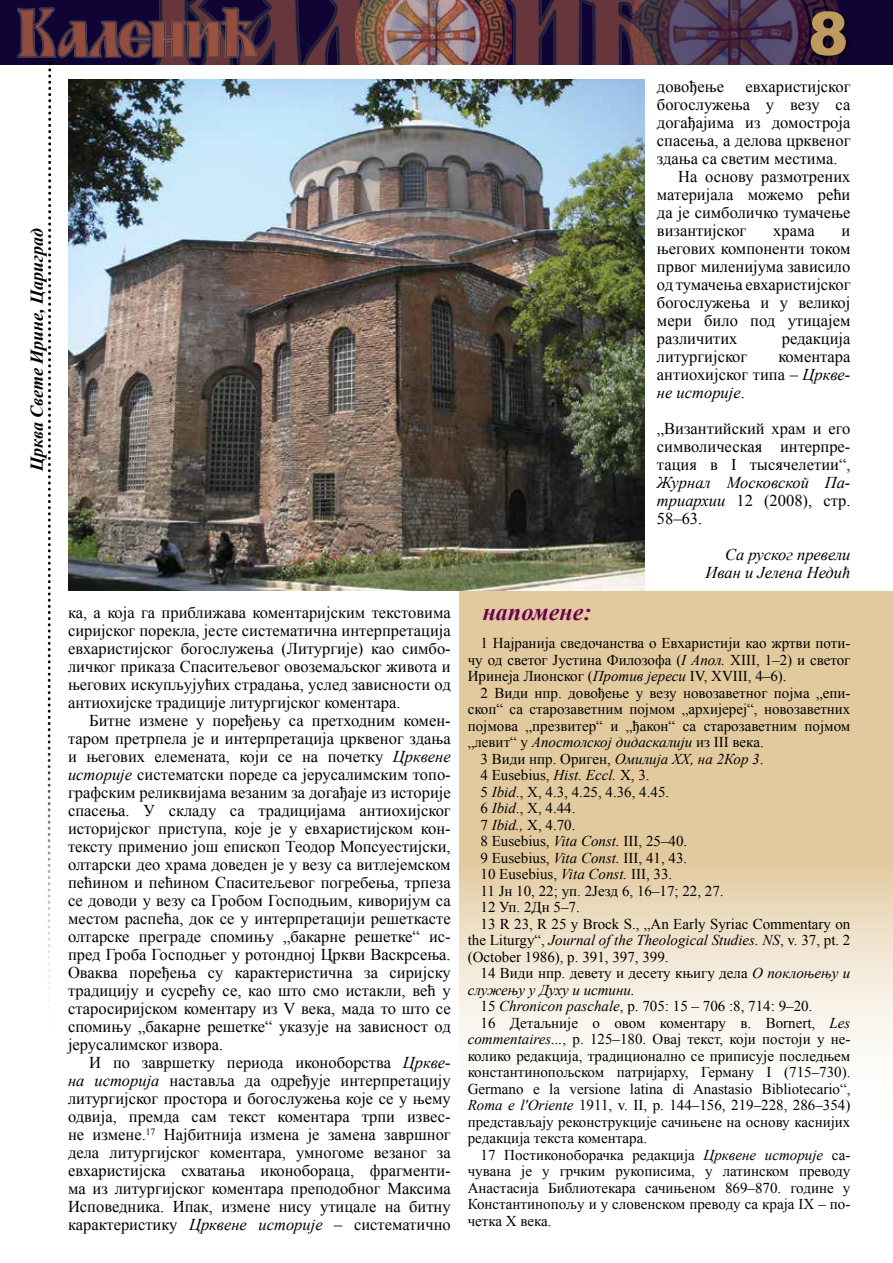
<style>
.page{position:relative;width:893px;height:1263px;background:#fff}
.page>*{position:absolute;margin:0;border:0;box-sizing:border-box;transform-origin:0 0}
.t1{font:900 60px "Arial";color:#d2ab67}
.t2{font:italic 700 24px "Times New Roman";color:#6a044d}
.t3{font:italic 700 18px "Times New Roman";letter-spacing:-.005em;color:#000}
.t4{font:16.5px/18px "Times New Roman";color:#000;text-align:justify}
.t5{font:italic 16.5px/18px "Times New Roman";color:#000;text-align:right}
.t6{font:15px "Times New Roman";color:#000}
.t7{font:italic 15px "Times New Roman";color:#000}
.s1{font-style:italic}
.s2{font-style:normal}
</style>
<div class="page">
<div style="left:0;top:0;width:893px;height:65px;background:#100435"></div>
<img style="left:659px;top:0;width:179px;height:65px">
<img style="left:152px;top:0;width:507px;height:65px">
<img style="left:355px;top:0;width:156px;height:65px">
<svg style="left:46px;top:57px;width:7px;height:939px"></svg>
<img style="left:17px;top:7px;width:240px;height:50px">
<div style="left:805px;top:6px;width:51px;height:60px;background:#000;opacity:.67"></div>
<svg style="left:459px;top:591px;width:434px;height:461px;background:#e8d4b3"></svg>
<img style="left:68px;top:80px;width:576px;height:511px">
<p class="t3" style="left:24px;top:471px;width:244px;rotate:-90deg">Црква Свете Ирине, Цариград</p>
<h1 class="t1" style="left:808px;top:-10px;width:42px">8</h1>
<p class="t4" style="left:657px;top:77px;width:69px">довођење</p>
<p class="t4" style="left:745px;top:77px;width:107px">евхаристијског</p>
<p class="t4" style="left:657px;top:95px;width:195px">богослужења у везу са</p>
<p class="t4" style="left:657px;top:113px;width:195px">догађајима из домостроја</p>
<p class="t4" style="left:657px;top:131px;width:195px">спасења, а делова црквеног</p>
<p class="t4" style="left:657px;top:149px;width:182px">здања са светим местима.</p>
<p class="t4" style="left:678px;top:167px;width:174px">На основу размотрених</p>
<p class="t4" style="left:657px;top:185px;width:195px">материјала можемо рећи</p>
<p class="t4" style="left:657px;top:203px;width:195px">да је симболичко тумачење</p>
<p class="t4" style="left:657px;top:221px;width:91px">византијског</p>
<p class="t4" style="left:773px;top:221px;width:43px">храма</p>
<p class="t4" style="left:657px;top:221px;width:195px;text-indent:185px">и његових компоненти током првог миленијума зависило од тумачења евхаристијског богослужења и у великој мери било под утицајем различитих</p>
<p class="t4" style="left:782px;top:329px;width:70px">редакција</p>
<p class="t4" style="left:657px;top:347px;width:92px">литургијског</p>
<p class="t4" style="left:657px;top:347px;width:195px;text-indent:121px">коментара антиохијског типа – <span class="s1">Цркве&shy;не историје</span>.</p>
<p class="t4" style="left:657px;top:419px;width:195px">„Византийский храм и его символическая интерпре&shy;тация в I тысячелетии“, <span class="s1">Журнал Московской Па&shy;триархии</span> 12 (2008), стр.<br>58–63.</p>
<p class="t5" style="left:706px;top:545px;width:146px">Са руског превели<br>Иван и Јелена Недић</p>
<p class="t4" style="left:68px;top:603px;width:384px">ка, а која га приближава коментаријским текстовима</p>
<p class="t2" style="left:483px;top:595px;width:110px">напомене:</p>
<p class="t4" style="left:68px;top:621px;width:384px">сиријског порекла, јесте систематична интерпретација</p>
<p class="t4" style="left:68px;top:639px;width:384px">евхаристијског богослужења (Литургије) као симбо-</p>
<p class="t4" style="left:68px;top:657px;width:384px">личког приказа Спаситељевог овоземаљског живота и</p>
<p class="t4" style="left:68px;top:675px;width:384px">његових искупљујућих страдања, услед зависности од</p>
<p class="t4" style="left:68px;top:693px;width:334px">антиохијске традиције литургијског коментара.</p>
<p class="t4" style="left:89px;top:711px;width:363px">Битне измене у поређењу са претходним комен-</p>
<p class="t4" style="left:68px;top:729px;width:384px">таром претрпела је и интерпретација црквеног здања</p>
<p class="t4" style="left:68px;top:747px;width:384px">и његових елемената, који се на почетку <span class="s1">Црквене</span></p>
<p class="t4" style="left:68px;top:765px;width:384px"><span class="s1">историје</span> систематски пореде са јерусалимским топо-</p>
<p class="t4" style="left:68px;top:783px;width:384px">графским реликвијама везаним за догађаје из историје</p>
<p class="t4" style="left:68px;top:801px;width:384px">спасења. У складу са традицијама антиохијског</p>
<p class="t4" style="left:68px;top:819px;width:384px">историјског приступа, које је у евхаристијском кон-</p>
<p class="t4" style="left:68px;top:837px;width:384px">тексту применио још епископ Теодор Мопсуестијски,</p>
<p class="t4" style="left:68px;top:855px;width:384px">олтарски део храма доведен је у везу са витлејемском</p>
<p class="t4" style="left:68px;top:873px;width:384px">пећином и пећином Спаситељевог погребења, трпеза</p>
<p class="t4" style="left:68px;top:891px;width:384px">се доводи у везу са Гробом Господњим, киворијум са</p>
<p class="t4" style="left:68px;top:909px;width:384px">местом распећа, док се у интерпретацији решеткасте</p>
<p class="t4" style="left:68px;top:927px;width:384px">олтарске преграде спомињу „бакарне решетке“ ис-</p>
<p class="t4" style="left:68px;top:945px;width:384px">пред Гроба Господњег у ротондној Цркви Васкрсења.</p>
<p class="t4" style="left:68px;top:963px;width:384px">Оваква поређења су карактеристична за сиријску</p>
<p class="t4" style="left:68px;top:982px;width:384px">традицију и сусрећу се, као што смо истакли, већ у</p>
<p class="t4" style="left:68px;top:1000px;width:384px">старосиријском коментару из V века, мада то што се</p>
<p class="t4" style="left:68px;top:1018px;width:384px">спомињу „бакарне решетке“ указује на зависност од</p>
<p class="t4" style="left:68px;top:1036px;width:157px">јерусалимског извора.</p>
<p class="t4" style="left:89px;top:1054px;width:363px">И по завршетку периода иконоборства <span class="s1">Цркве-</span></p>
<p class="t4" style="left:68px;top:1072px;width:384px"><span class="s1">на историја</span> наставља да одређује интерпретацију</p>
<p class="t4" style="left:68px;top:1090px;width:384px">литургијског простора и богослужења које се у њему</p>
<p class="t4" style="left:68px;top:1108px;width:384px">одвија, премда сам текст коментара трпи извес-</p>
<p class="t4" style="left:68px;top:1125px;width:384px">не измене.<sup>17</sup> Најбитнија измена је замена завршног</p>
<p class="t4" style="left:68px;top:1143px;width:384px">дела литургијског коментара, умногоме везаног за</p>
<p class="t4" style="left:68px;top:1161px;width:384px">евхаристијска схватања иконобораца, фрагменти-</p>
<p class="t4" style="left:68px;top:1179px;width:384px">ма из литургијског коментара преподобног Максима</p>
<p class="t4" style="left:68px;top:1197px;width:384px">Исповедника. Ипак, измене нису утицале на битну</p>
<p class="t4" style="left:68px;top:1215px;width:384px">карактеристику <span class="s1">Црквене историје</span> – систематично</p>
<p class="t6" style="left:480px;top:633px;width:371px">1 Најранија сведочанства о Евхаристији као жртви поти-</p>
<p class="t6" style="left:468px;top:650px;width:384px">чу од светог Јустина Филозофа (<span class="s1">I Апол.</span> XIII, 1–2) и светог</p>
<p class="t6" style="left:468px;top:666px;width:320px">Иринеја Лионског (<span class="s1">Против јереси</span> IV, XVIII, 4–6).</p>
<p class="t6" style="left:480px;top:683px;width:371px">2 Види нпр. довођење у везу новозаветног појма „епи-</p>
<p class="t6" style="left:468px;top:699px;width:384px">скоп“ са старозаветним појмом „архијереј“, новозаветних</p>
<p class="t6" style="left:468px;top:716px;width:384px">појмова „презвитер“ и „ђакон“ са старозаветним појмом</p>
<p class="t7" style="left:468px;top:732px;width:297px"><span class="s2">„левит“ у</span> Апостолској дидаскалији <span class="s2">из III века.</span></p>
<p class="t6" style="left:480px;top:749px;width:285px">3 Види нпр. Ориген, <span class="s1">Омилија XX, на 2Кор 3</span>.</p>
<p class="t6" style="left:480px;top:765px;width:171px">4 Eusebius, <span class="s1">Hist. Eccl.</span> X, 3.</p>
<p class="t6" style="left:480px;top:782px;width:190px">5 <span class="s1">Ibid</span>., X, 4.3, 4.25, 4.36, 4.45.</p>
<p class="t6" style="left:480px;top:798px;width:96px">6 <span class="s1">Ibid</span>., X, 4.44.</p>
<p class="t6" style="left:480px;top:815px;width:96px">7 <span class="s1">Ibid.,</span> X, 4.70.</p>
<p class="t6" style="left:480px;top:831px;width:208px">8 Eusebius, <span class="s1">Vita Const.</span> III, 25–40.</p>
<p class="t6" style="left:480px;top:848px;width:208px">9 Eusebius, <span class="s1">Vita Const.</span> III, 41, 43.</p>
<p class="t6" style="left:480px;top:864px;width:193px">10 Eusebius, <span class="s1">Vita Const.</span> III, 33.</p>
<p class="t6" style="left:480px;top:881px;width:245px">11 Јн 10, 22; уп. 2Језд 6, 16–17; 22, 27.</p>
<p class="t6" style="left:480px;top:897px;width:101px">12 Уп. 2Дн 5–7.</p>
<p class="t6" style="left:480px;top:914px;width:371px">13 R 23, R 25 у Brock S., „An Early Syriac Commentary on</p>
<p class="t7" style="left:468px;top:930px;width:384px"><span class="s2">the Liturgy“,</span> Journal of the Theological Studies. NS<span class="s2">, v. 37, pt. 2</span></p>
<p class="t6" style="left:468px;top:947px;width:202px">(October 1986), p. 391, 397, 399.</p>
<p class="t6" style="left:480px;top:963px;width:371px">14 Види нпр. девету и десету књигу дела <span class="s1">О поклоњењу и</span></p>
<p class="t7" style="left:468px;top:979px;width:169px">служењу у Духу и истини.</p>
<p class="t6" style="left:480px;top:996px;width:333px">15 <span class="s1">Chronicon paschale</span>, p. 705: 15 – 706 :8, 714: 9–20.</p>
<p class="t6" style="left:480px;top:1013px;width:371px">16 Детаљније о овом коментару в. Bornert, <span class="s1">Les</span></p>
<p class="t6" style="left:468px;top:1029px;width:384px"><span class="s1">commentaires...</span>, p. 125–180. Овај текст, који постоји у не-</p>
<p class="t6" style="left:468px;top:1046px;width:384px">колико редакција, традиционално се приписује последњем</p>
<p class="t6" style="left:468px;top:1062px;width:384px">константинопољском патријарху, Герману I (715–730).</p>
<p class="t6" style="left:468px;top:1079px;width:384px">Germano e la versione latina di Anastasio Bibliotecario“,</p>
<p class="t6" style="left:468px;top:1095px;width:384px"><span class="s1">Roma e l'Oriente</span> 1911, v. II, p. 144–156, 219–228, 286–354)</p>
<p class="t6" style="left:468px;top:1112px;width:384px">представљају реконструкције сачињене на основу каснијих</p>
<p class="t6" style="left:468px;top:1128px;width:181px">редакција текста коментара.</p>
<p class="t6" style="left:480px;top:1145px;width:371px">17 Постиконоборачка редакција <span class="s1">Црквене историје</span> са-</p>
<p class="t6" style="left:468px;top:1161px;width:384px">чувана је у грчким рукописима, у латинском преводу</p>
<p class="t6" style="left:468px;top:1178px;width:384px">Анастасија Библиотекара сачињеном 869–870. године у</p>
<p class="t6" style="left:468px;top:1194px;width:384px">Константинопољу и у словенском преводу са краја IX – по-</p>
<p class="t6" style="left:468px;top:1211px;width:85px">четка X века.</p>
</div>
